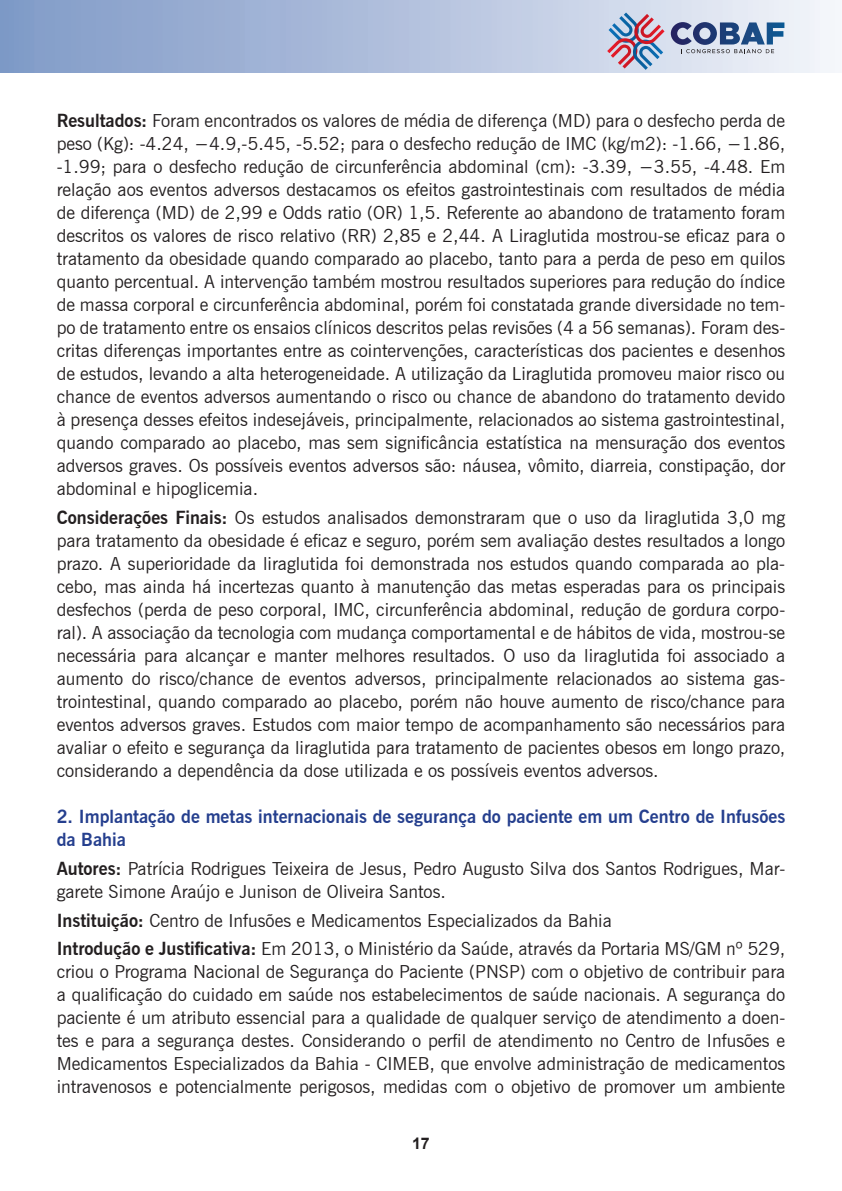
<style>
.page{position:relative;width:842px;height:1191px;background:#fff}
.page>*{position:absolute;margin:0;border:0;box-sizing:border-box;transform-origin:0 0}
.t1{font:18px/23px "News Gothic BT";color:#231f20;text-align:justify}
.t2{font:700 18px/23px "News Gothic BT";color:#253f8e}
.t3{font:700 16px "Arial";color:#231f20}
.s1{font-weight:700}
</style>
<div class="page">
<img style="left:0;top:0;width:835px;height:72px">
<svg style="left:671px;top:22px;width:113px;height:31px;background:#8799b8"></svg>
<svg style="left:607px;top:13px;width:57px;height:57px;background:#b1a3bb"></svg>
<p class="t1" style="left:57px;top:109px;width:730px"><span class="s1">Resultados:</span> Foram encontrados os valores de média de diferença (MD) para o desfecho perda de peso (Kg): -4.24, −4.9,-5.45, -5.52; para o desfecho redução de IMC (kg/m2): -1.66, −1.86, -1.99; para o desfecho redução de circunferência abdominal (cm): -3.39, −3.55, -4.48. Em relação aos eventos adversos destacamos os efeitos gastrointestinais com resultados de média de diferença (MD) de 2,99 e Odds ratio (OR) 1,5. Referente ao abandono de tratamento foram descritos os valores de risco relativo (RR) 2,85 e 2,44. A Liraglutida mostrou-se eficaz para o tratamento da obesidade quando comparado ao placebo, tanto para a perda de peso em quilos quanto percentual. A intervenção também mostrou resultados superiores para redução do índice de massa corporal e circunferência abdominal, porém foi constatada grande diversidade no tem&shy;po de tratamento entre os ensaios clínicos descritos pelas revisões (4 a 56 semanas). Foram des&shy;critas diferenças importantes entre as cointervenções, características dos pacientes e desenhos de estudos, levando a alta heterogeneidade. A utilização da Liraglutida promoveu maior risco ou chance de eventos adversos aumentando o risco ou chance de abandono do tratamento devido à presença desses efeitos indesejáveis, principalmente, relacionados ao sistema gastrointestinal, quando comparado ao placebo, mas sem significância estatística na mensuração dos eventos adversos graves. Os possíveis eventos adversos são: náusea, vômito, diarreia, constipação, dor abdominal e hipoglicemia.</p>
<p class="t1" style="left:57px;top:506px;width:730px"><span class="s1">Considerações Finais:</span> Os estudos analisados demonstraram que o uso da liraglutida 3,0 mg para tratamento da obesidade é eficaz e seguro, porém sem avaliação destes resultados a longo prazo. A superioridade da liraglutida foi demonstrada nos estudos quando comparada ao pla&shy;cebo, mas ainda há incertezas quanto à manutenção das metas esperadas para os principais desfechos (perda de peso corporal, IMC, circunferência abdominal, redução de gordura corpo&shy;ral). A associação da tecnologia com mudança comportamental e de hábitos de vida, mostrou-se necessária para alcançar e manter melhores resultados. O uso da liraglutida foi associado a aumento do risco/chance de eventos adversos, principalmente relacionados ao sistema gas&shy;trointestinal, quando comparado ao placebo, porém não houve aumento de risco/chance para eventos adversos graves. Estudos com maior tempo de acompanhamento são necessários para avaliar o efeito e segurança da liraglutida para tratamento de pacientes obesos em longo prazo, considerando a dependência da dose utilizada e os possíveis eventos adversos.</p>
<p class="t2" style="left:57px;top:805px;width:730px">2. Implantação de metas internacionais de segurança do paciente em um Centro de Infusões da Bahia</p>
<p class="t1" style="left:57px;top:857px;width:730px"><span class="s1">Autores:</span> Patrícia Rodrigues Teixeira de Jesus, Pedro Augusto Silva dos Santos Rodrigues, Mar&shy;garete Simone Araújo e Junison de Oliveira Santos.</p>
<p class="t1" style="left:57px;top:905px;width:730px;line-height:28.6px"><span class="s1">Instituição:</span> Centro de Infusões e Medicamentos Especializados da Bahia<br><span class="s1">Introdução e Justificativa:</span> Em 2013, o Ministério da Saúde, através da Portaria MS/GM nº 529,</p>
<p class="t1" style="left:57px;top:960px;width:730px">criou o Programa Nacional de Segurança do Paciente (PNSP) com o objetivo de contribuir para a qualificação do cuidado em saúde nos estabelecimentos de saúde nacionais. A segurança do paciente é um atributo essencial para a qualidade de qualquer serviço de atendimento a doen&shy;tes e para a segurança destes. Considerando o perfil de atendimento no Centro de Infusões e Medicamentos Especializados da Bahia - CIMEB, que envolve administração de medicamentos intravenosos e potencialmente perigosos, medidas com o objetivo de promover um ambiente</p>
<p class="t3" style="left:412px;top:1131px;width:19px">17</p>
</div>
